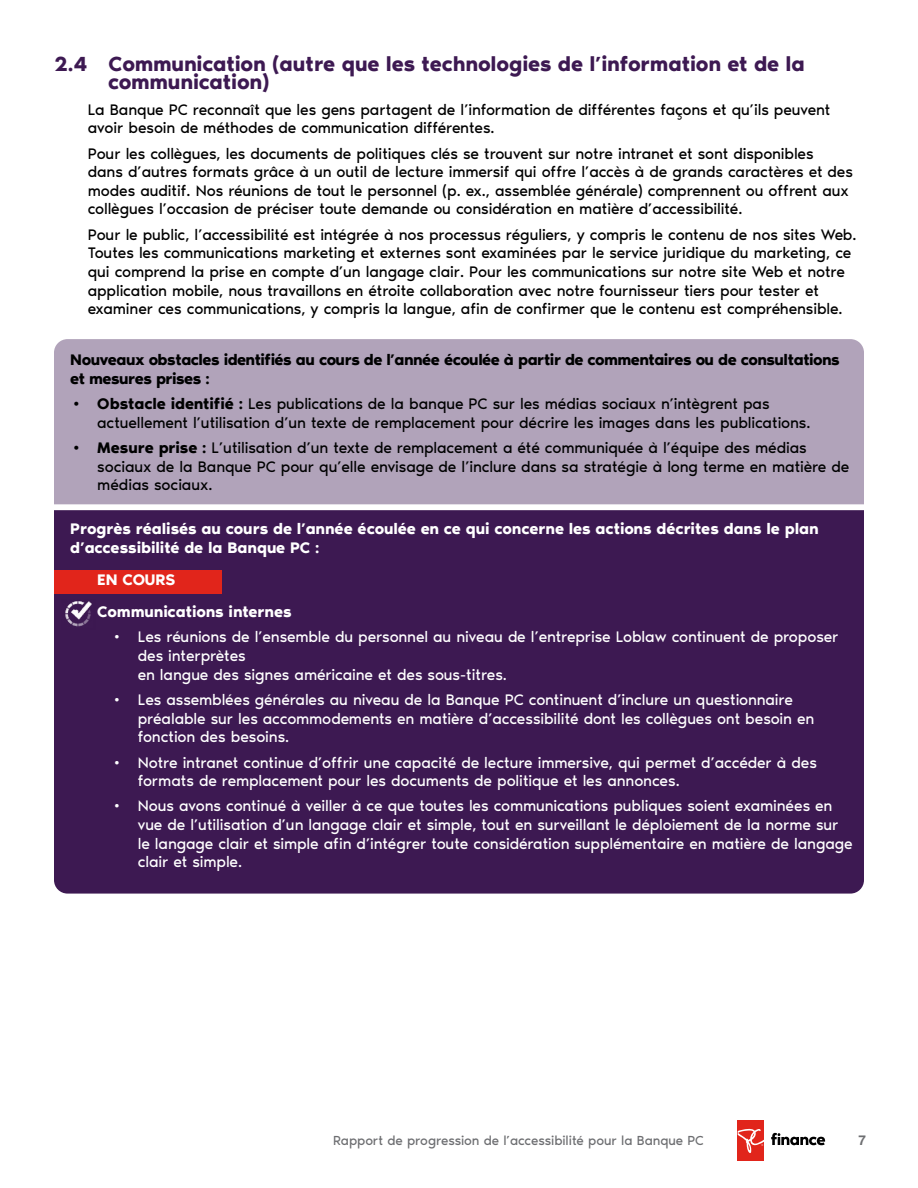
<style>
.page{position:relative;width:918px;height:1188px;background:#fff}
.page>*{position:absolute;margin:0;border:0;box-sizing:border-box;transform-origin:0 0}
.subtitle_h3{font:600 21px/18.6px "Noir Pro";letter-spacing:-.01em;color:#3d1952}
.Paragraph_Style_1{font:15.75px/18.6px "Noir Pro";letter-spacing:-.01em;color:#000}
.t1{font:15.75px/18.6px "Noir Pro";letter-spacing:-.01em;color:#fff}
.t2{font:15.75px/18.6px "Noir Pro";letter-spacing:-.01em;color:#000101}
.Paragraph_Style_1-2{font:600 15.75px/18.6px "Noir Pro";letter-spacing:-.01em;color:#fff}
.Paragraph_Style_1-3{font:600 15.75px/18.6px "Noir Pro";letter-spacing:-.035em;color:#000101}
.t3{font:13.5px "Noir Pro";letter-spacing:-.01em;color:#6d6e71}
.t4{font:700 13.5px "Helvetica";color:#6d6e71}
.s1{font-weight:600}
</style>
<div class="page">
<div style="left:738px;top:1121px;width:26px;height:40px;background:#e1251b"></div>
<svg style="left:771px;top:1133px;width:54px;height:12px"></svg>
<svg style="left:738px;top:1129px;width:26px;height:24px"></svg>
<div style="left:54px;top:339px;width:810px;height:165px;background:#b1a3ba"></div>
<div style="left:54px;top:510px;width:810px;height:384px;background:#3d1952"></div>
<div style="left:54px;top:570px;width:167px;height:24px;background:#e1251b"></div>
<img style="left:62px;top:599px;width:33px;height:30px">
<h3 class="subtitle_h3" style="left:108px;top:53px;width:698px;text-indent:-54px">2.4 Communication (autre que les technologies de l’information et de la communication)</h3>
<p class="Paragraph_Style_1" style="left:88px;top:99px;width:744px">La Banque PC reconnaît que les gens partagent de l’information de différentes façons et qu’ils peuvent avoir besoin de méthodes de communication différentes.</p>
<p class="Paragraph_Style_1" style="left:88px;top:143px;width:767px">Pour les collègues, les documents de politiques clés se trouvent sur notre intranet et sont disponibles<br>dans d’autres formats grâce à un outil de lecture immersif qui offre l’accès à de grands caractères et des modes auditif. Nos réunions de tout le personnel (p. ex., assemblée générale) comprennent ou offrent aux collègues l’occasion de préciser toute demande ou considération en matière d’accessibilité.</p>
<p class="Paragraph_Style_1" style="left:88px;top:224px;width:770px">Pour le public, l’accessibilité est intégrée à nos processus réguliers, y compris le contenu de nos sites Web.<br>Toutes les communications marketing et externes sont examinées par le service juridique du marketing, ce qui comprend la prise en compte d’un langage clair. Pour les communications sur notre site Web et notre application mobile, nous travaillons en étroite collaboration avec notre fournisseur tiers pour tester et examiner ces communications, y compris la langue, afin de confirmer que le contenu est compréhensible.</p>
<p class="Paragraph_Style_1-3" style="left:70px;top:349px;width:771px">Nouveaux obstacles identifiés au cours de l’année écoulée à partir de commentaires ou de consultations et mesures prises :</p>
<p class="t2" style="left:97px;top:394px;width:715px;text-indent:-27px"><span class="s1">• Obstacle identifié :</span> Les publications de la banque PC sur les médias sociaux n’intègrent pas actuellement l’utilisation d’un texte de remplacement pour décrire les images dans les publications.</p>
<p class="t2" style="left:97px;top:438px;width:754px;text-indent:-27px"><span class="s1">• Mesure prise :</span> L’utilisation d’un texte de remplacement a été communiquée à l’équipe des médias sociaux de la Banque PC pour qu’elle envisage de l’inclure dans sa stratégie à long terme en matière de médias sociaux.</p>
<p class="Paragraph_Style_1-2" style="left:70px;top:519px;width:750px">Progrès réalisés au cours de l’année écoulée en ce qui concerne les actions décrites dans le plan d’accessibilité de la Banque PC :</p>
<p class="Paragraph_Style_1-2" style="left:97px;top:569px;width:80px">EN COURS</p>
<p class="Paragraph_Style_1-2" style="left:70px;top:601px;width:223px">• Communications internes</p>
<p class="t1" style="left:138px;top:627px;width:702px;text-indent:-27px">• Les réunions de l’ensemble du personnel au niveau de l’entreprise Loblaw continuent de proposer des interprètes<br>en langue des signes américaine et des sous-titres.</p>
<p class="t1" style="left:138px;top:689px;width:678px;text-indent:-27px">• Les assemblées générales au niveau de la Banque PC continuent d’inclure un questionnaire préalable sur les accommodements en matière d’accessibilité dont les collègues ont besoin en fonction des besoins.</p>
<p class="t1" style="left:138px;top:752px;width:681px;text-indent:-27px">• Notre intranet continue d’offrir une capacité de lecture immersive, qui permet d’accéder à des formats de remplacement pour les documents de politique et les annonces.</p>
<p class="t1" style="left:138px;top:796px;width:716px;text-indent:-27px">• Nous avons continué à veiller à ce que toutes les communications publiques soient examinées en vue de l’utilisation d’un langage clair et simple, tout en surveillant le déploiement de la norme sur le langage clair et simple afin d’intégrer toute considération supplémentaire en matière de langage clair et simple.</p>
<p class="t3" style="left:333px;top:1131px;width:372px">Rapport de progression de l’accessibilité pour la Banque PC</p>
<p class="t4" style="left:858px;top:1132px;width:9px">7</p>
</div>
